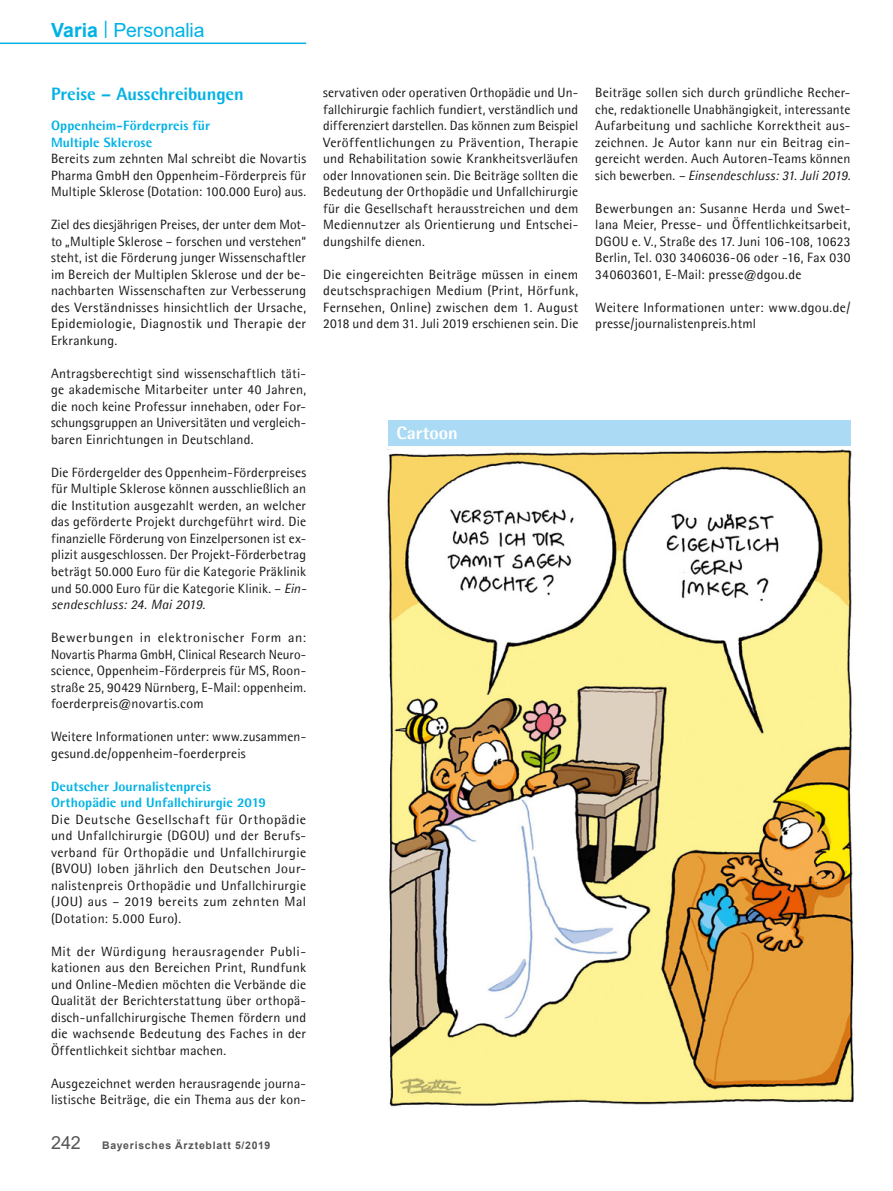
<style>
.page{position:relative;width:893px;height:1191px;background:#fff}
.page>*{position:absolute;margin:0;border:0;box-sizing:border-box;transform-origin:0 0}
.t1{font:19.5px "Arial";letter-spacing:-.005em;color:#00b2e4}
.Zwischen-ÜS{font:800 18px "Agfa Rotis Semisans";letter-spacing:-.005em;color:#00b2e4}
.Zwischen-ÜS-2{font:800 18px "Agfa Rotis Semisans";color:#fff}
.Grundtext{font:13.5px/16.5px "Agfa Rotis Semisans";letter-spacing:.015em;color:#181716;text-align:justify}
.Grundtext_Fett{font:800 13.5px/16.5px "Agfa Rotis Semisans";letter-spacing:.01em;color:#00b2e4}
.t2{font:700 10.5px "Arial";letter-spacing:.07em;color:#565655}
.s1{font-weight:700}
.s2{font-style:italic}
.s3{font-weight:400;font-size:18px}
</style>
<div class="page">
<hr style="left:0;top:43px;width:306px;height:1px;background:#00b2e4">
<img style="left:387px;top:450px;width:466px;height:657px">
<div style="left:388px;top:420px;width:462px;height:25px;background:#abdaf4"></div>
<h1 class="t1" style="left:51px;top:16px;width:155px"><span class="s1">Varia</span> <sup>|</sup> Personalia</h1>
<p class="Zwischen-ÜS" style="left:51px;top:82px;width:194px">Preise – Ausschreibungen</p>
<p class="Grundtext_Fett" style="left:51px;top:117px;width:161px">Oppenheim-Förderpreis für<br>Multiple Sklerose</p>
<p class="Grundtext" style="left:51px;top:150px;width:257px">Bereits zum zehnten Mal schreibt die Novartis Pharma GmbH den Oppenheim-Förderpreis für Multiple Sklerose (Dotation: 100.000 Euro) aus.</p>
<p class="Grundtext" style="left:51px;top:216px;width:257px">Ziel des diesjährigen Preises, der unter dem Mot&shy;to „Multiple Sklerose – forschen und verstehen“ steht, ist die Förderung junger Wissenschaftler im Bereich der Multiplen Sklerose und der be&shy;nachbarten Wissenschaften zur Verbesserung des Verständnisses hinsichtlich der Ursache, Epidemiologie, Diagnostik und Therapie der Erkrankung.</p>
<p class="Grundtext" style="left:51px;top:365px;width:257px">Antragsberechtigt sind wissenschaftlich täti&shy;ge akademische Mitarbeiter unter 40 Jahren, die noch keine Professur innehaben, oder For&shy;schungsgruppen an Universitäten und vergleich&shy;baren Einrichtungen in Deutschland.</p>
<p class="Grundtext" style="left:51px;top:464px;width:257px">Die Fördergelder des Oppenheim-Förderpreises für Multiple Sklerose können ausschließlich an die Institution ausgezahlt werden, an welcher das geförderte Projekt durchgeführt wird. Die finanzielle Förderung von Einzelpersonen ist ex&shy;plizit ausgeschlossen. Der Projekt-Förderbetrag beträgt 50.000 Euro für die Kategorie Präklinik und 50.000 Euro für die Kategorie Klinik. – <span class="s2">Ein&shy;sendeschluss: 24. Mai 2019.</span></p>
<p class="Grundtext" style="left:51px;top:629px;width:257px">Bewerbungen in elektronischer Form an:<br>Novartis Pharma GmbH, Clinical Research Neuro&shy;science, Oppenheim-Förderpreis für MS, Roon&shy;straße 25, 90429 Nürnberg, E-Mail: oppenheim. foerderpreis@novartis.com</p>
<p class="Grundtext" style="left:51px;top:728px;width:257px">Weitere Informationen unter: www.zusammen&shy;gesund.de/oppenheim-foerderpreis</p>
<p class="Grundtext_Fett" style="left:51px;top:777px;width:162px">Deutscher Journalistenpreis</p>
<p class="Grundtext_Fett" style="left:51px;top:794px;width:217px">Orthopädie und Unfallchirurgie 2019</p>
<p class="Grundtext" style="left:51px;top:810px;width:257px">Die Deutsche Gesellschaft für Orthopädie und Unfallchirurgie (DGOU) und der Berufs&shy;verband für Orthopädie und Unfallchirurgie (BVOU) loben jährlich den Deutschen Jour&shy;nalistenpreis Orthopädie und Unfallchirurgie (JOU) aus – 2019 bereits zum zehnten Mal (Dotation: 5.000 Euro).</p>
<p class="Grundtext" style="left:51px;top:942px;width:257px">Mit der Würdigung herausragender Publi&shy;kationen aus den Bereichen Print, Rundfunk und Online-Medien möchten die Verbände die Qualität der Berichterstattung über orthopä&shy;disch-unfallchirurgische Themen fördern und die wachsende Bedeutung des Faches in der Öffentlichkeit sichtbar machen.</p>
<p class="Grundtext" style="left:51px;top:1074px;width:257px">Ausgezeichnet werden herausragende journa&shy;listische Beiträge, die ein Thema aus der kon-</p>
<p class="t2" style="left:51px;top:1137px;width:221px"><span class="s3">242</span> Bayerisches Ärzteblatt 5/2019</p>
<p class="Grundtext" style="left:323px;top:84px;width:257px">servativen oder operativen Orthopädie und Un&shy;fallchirurgie fachlich fundiert, verständlich und differenziert darstellen. Das können zum Beispiel Veröffentlichungen zu Prävention, Therapie und Rehabilitation sowie Krankheitsverläufen oder Innovationen sein. Die Beiträge sollten die Bedeutung der Orthopädie und Unfallchirurgie für die Gesellschaft herausstreichen und dem Mediennutzer als Orientierung und Entschei&shy;dungshilfe dienen.</p>
<p class="Grundtext" style="left:323px;top:266px;width:257px">Die eingereichten Beiträge müssen in einem deutschsprachigen Medium (Print, Hörfunk, Fernsehen, Online) zwischen dem 1. August 2018 und dem 31. Juli 2019 erschienen sein. Die</p>
<p class="Zwischen-ÜS-2" style="left:396px;top:421px;width:63px">Cartoon</p>
<p class="Grundtext" style="left:595px;top:84px;width:257px">Beiträge sollen sich durch gründliche Recher&shy;che, redaktionelle Unabhängigkeit, interessante Aufarbeitung und sachliche Korrektheit aus&shy;zeichnen. Je Autor kann nur ein Beitrag ein&shy;gereicht werden. Auch Autoren-Teams können sich bewerben. <span class="s2">– Einsendeschluss: 31. Juli 2019.</span></p>
<p class="Grundtext" style="left:595px;top:200px;width:257px">Bewerbungen an: Susanne Herda und Swet&shy;lana Meier, Presse- und Öffentlichkeitsarbeit, DGOU e. V., Straße des 17. Juni 106-108, 10623<br>Berlin, Tel. 030 3406036-06 oder -16, Fax 030<br>340603601, E-Mail: presse@dgou.de</p>
<p class="Grundtext" style="left:595px;top:299px;width:257px">Weitere Informationen unter: www.dgou.de/ presse/journalistenpreis.html</p>
</div>
